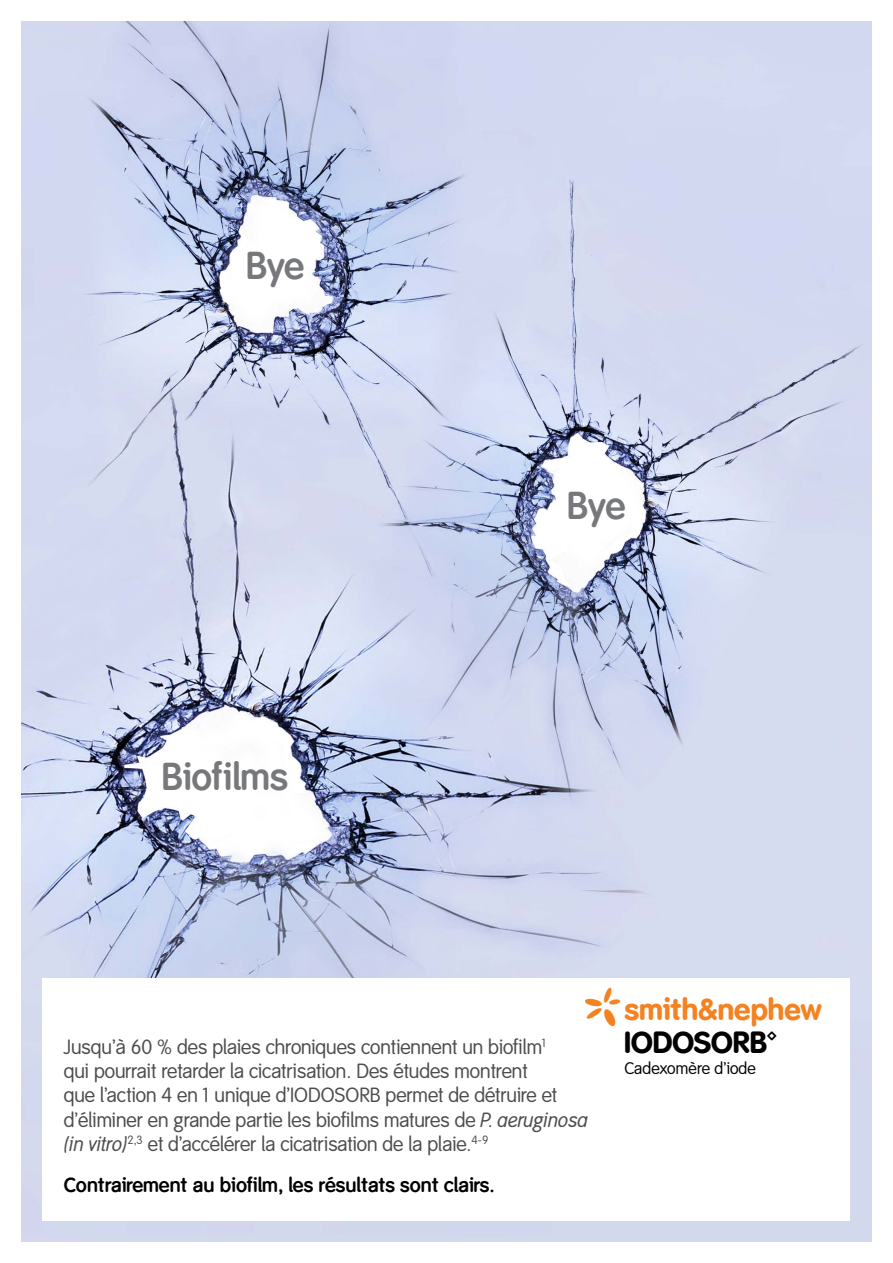
<style>
.page{position:relative;width:893px;height:1263px;background:#fff}
.page>*{position:absolute;margin:0;border:0;box-sizing:border-box;transform-origin:0 0}
.t1{font:700 37.95px "Smith&Nephew LF";color:#77787b}
.t2{font:30px "Smith&Nephew Logo";color:#f58220}
.t3{font:30px "Smith&Nephew Product";color:#000}
.t4{font:20.25px/24.3px "Smith&Nephew LF";color:#4d4d4f}
.t5{font:700 20.25px "Smith&Nephew LF";color:#000}
.t6{font:16.5px "Smith&Nephew";letter-spacing:.01em;color:#000}
.s1{font-style:italic}
</style>
<div class="page">
<img style="left:21px;top:21px;width:851px;height:1221px">
<div style="left:43px;top:978px;width:807px;height:242px;background:#fff"></div>
<h1 class="t1" style="left:246px;top:244px;width:60px">Bye</h1>
<h1 class="t1" style="left:161px;top:754px;width:128px">Biofilms</h1>
<h1 class="t1" style="left:567px;top:483px;width:60px">Bye</h1>
<h2 class="t2" style="left:585px;top:987px;width:238px">*smith&amp;nephew</h2>
<p class="t4" style="left:64px;top:1035px;width:526px">Jusqu’à 60 % des plaies chroniques contiennent un biofilm<sup>1<br></sup>qui pourrait retarder la cicatrisation. Des études montrent<br>que l’action 4 en 1 unique d’IODOSORB permet de détruire et d’éliminer en grande partie les biofilms matures de <span class="s1">P. aeruginosa (in vitro)</span><sup>2,3</sup> et d’accélérer la cicatrisation de la plaie.<sup>4-9</sup></p>
<p class="t5" style="left:64px;top:1173px;width:432px">Contrairement au biofilm, les résultats sont clairs.</p>
<h2 class="t3" style="left:624px;top:1025px;width:154px">IODOSORB™</h2>
<p class="t6" style="left:624px;top:1059px;width:133px">Cadexomère d’iode</p>
</div>
